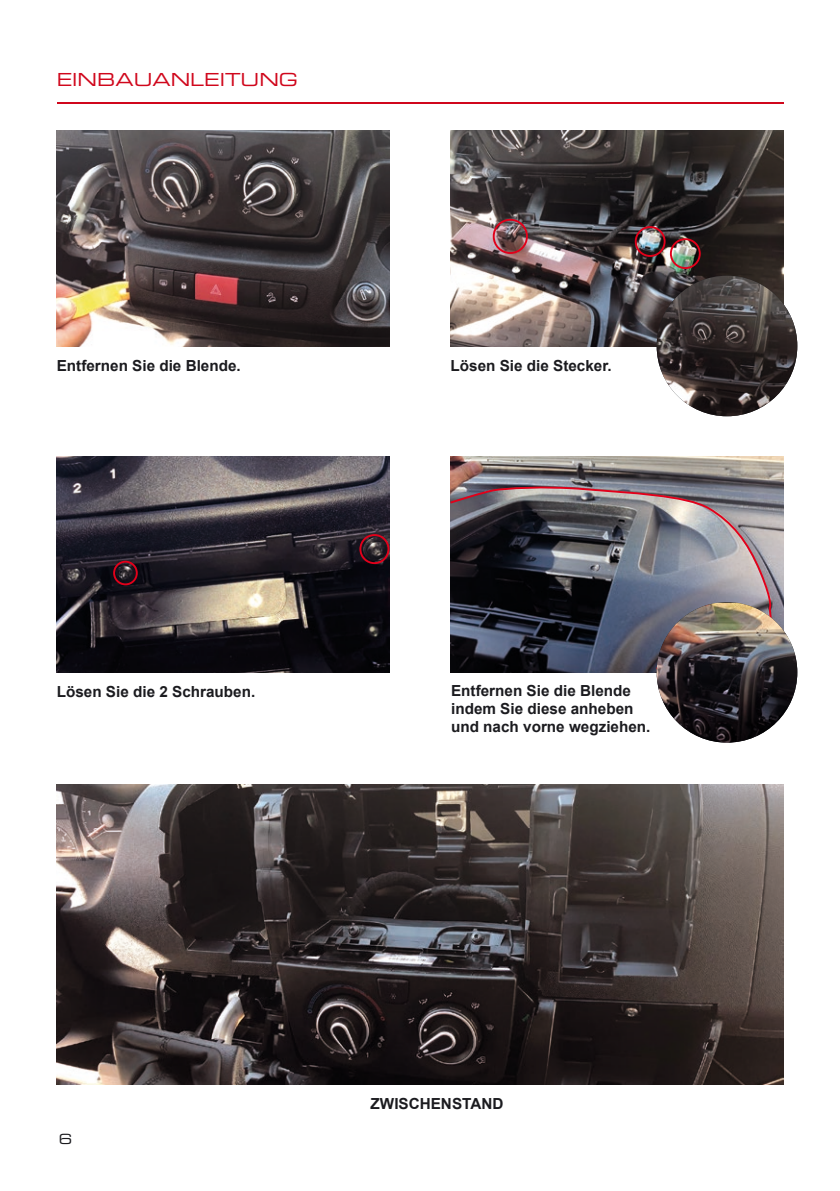
<style>
.page{position:relative;width:840px;height:1191px;background:#fff}
.page>*{position:absolute;margin:0;border:0;box-sizing:border-box;transform-origin:0 0}
.t1{font:18px "Eurostile Extended Two";color:#d0071c}
.t2{font:700 15.2px/18.4px "Arial";color:#1b1b1f}
.t3{font:14px "Eurostile Extended Two";color:#1b1b1f}
</style>
<div class="page">
<svg style="left:57px;top:102px;width:725px;height:2px"></svg>
<img style="left:57px;top:130px;width:332px;height:216px">
<img style="left:450px;top:130px;width:332px;height:216px">
<div style="left:492px;top:219px;width:35px;height:35px;border:2px solid #e2001a;border-radius:50%"></div>
<div style="left:634px;top:226px;width:31px;height:31px;border:2px solid #e2001a;border-radius:50%"></div>
<div style="left:669px;top:238px;width:31px;height:31px;border:2px solid #e2001a;border-radius:50%"></div>
<svg style="left:656px;top:276px;width:140px;height:140px;background:#575150"></svg>
<img style="left:57px;top:457px;width:332px;height:215px">
<div style="left:113px;top:561px;width:25px;height:24px;border:2px solid #e2001a;border-radius:50%"></div>
<div style="left:359px;top:534px;width:30px;height:30px;border:2px solid #e2001a;border-radius:50%"></div>
<img style="left:450px;top:457px;width:332px;height:215px">
<svg style="left:450px;top:485px;width:325px;height:186px;background:#575761"></svg>
<img style="left:656px;top:603px;width:140px;height:139px">
<img style="left:57px;top:784px;width:725px;height:300px">
<p class="t1" style="left:57px;top:67px;width:243px">EINBAUANLEITUNG</p>
<p class="t2" style="left:57px;top:356px;width:185px">Entfernen Sie die Blende.</p>
<p class="t2" style="left:57px;top:683px;width:200px">Lösen Sie die 2 Schrauben.</p>
<p class="t2" style="left:450px;top:356px;width:163px">Lösen Sie die Stecker.</p>
<p class="t2" style="left:451px;top:681px;width:201px">Entfernen Sie die Blende indem Sie diese anheben und nach vorne wegziehen.</p>
<p class="t3" style="left:59px;top:1129px;width:15px">6</p>
<p class="t2" style="left:370px;top:1095px;width:134px">ZWISCHENSTAND</p>
</div>
